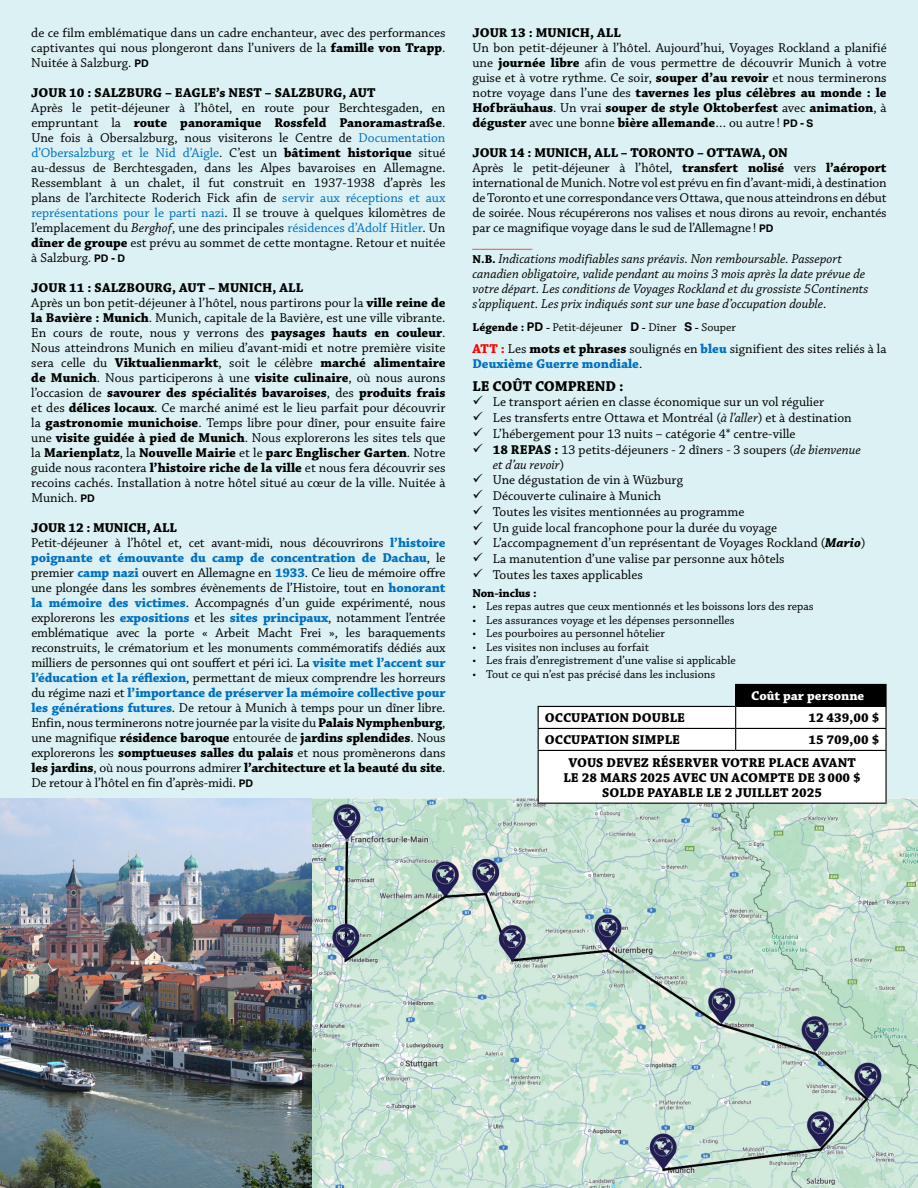
<style>
.page{position:relative;width:918px;height:1188px;background:#fff}
.page>*{position:absolute;margin:0;border:0;box-sizing:border-box;transform-origin:0 0}
.t1{font:700 15px "Chaparral Pro";letter-spacing:-.01em;color:#000}
.t2{font:13.5px/15px "Chaparral Pro";letter-spacing:-.005em;color:#000}
.t3{font:italic 13.5px/15px "Chaparral Pro";color:#000}
.t4{font:700 13.5px/22.8px "Chaparral Pro";color:#000}
.t5{font:700 13.5px "Chaparral Pro";color:#fff}
.t6{font:12px "Chaparral Pro";color:#000}
.t7{font:700 12px "Chaparral Pro";letter-spacing:-.01em;color:#000}
.t8{font:700 12px "Chaparral Pro";color:#f00}
.s1{font-weight:700}
.s2{font-family:"Aktiv Grotesk";font-weight:700;font-size:10.5px}
.s3{color:#0070c0}
.s4{font-style:italic}
.s5{font-weight:700;color:#0070c0}
.s6{font-weight:700;font-style:normal;font-size:12px}
.s7{font-family:"Aktiv Grotesk";font-weight:700}
.s8{font-weight:700;font-size:10.5px}
.s9{font-weight:700;color:#f00}
.s10{font-weight:700;font-style:italic}
</style>
<div class="page">
<div style="left:0;top:0;width:918px;height:935px;background:#dcf1f3"></div>
<img style="left:311px;top:798px;width:607px;height:390px">
<hr style="left:735px;top:684px;width:152px;height:1px;background:#000">
<hr style="left:885px;top:685px;width:2px;height:21px;background:#000">
<hr style="left:736px;top:706px;width:151px;height:1px;background:#000">
<hr style="left:885px;top:707px;width:2px;height:21px;background:#000">
<hr style="left:736px;top:728px;width:151px;height:1px;background:#000">
<svg style="left:538px;top:685px;width:348px;height:118px;background:#e1e3e3"></svg>
<hr style="left:885px;top:729px;width:2px;height:21px;background:#000">
<hr style="left:538px;top:750px;width:198px;height:1px;background:#000">
<hr style="left:538px;top:751px;width:1px;height:52px;background:#000">
<hr style="left:736px;top:750px;width:151px;height:1px;background:#000">
<hr style="left:885px;top:751px;width:2px;height:52px;background:#000">
<hr style="left:538px;top:803px;width:198px;height:1px;background:#000">
<hr style="left:736px;top:803px;width:151px;height:1px;background:#000">
<img style="left:0;top:798px;width:311px;height:390px">
<p class="t2" style="left:31px;top:26px;width:416px;text-align:justify">de ce film emblématique dans un cadre enchanteur, avec des performances captivantes qui nous plongeront dans l’univers de la <span class="s1">famille von Trapp</span>.<br>Nuité e à Salzburg. <span class="s2">PD</span></p>
<p class="t4" style="left:31px;top:82px;width:346px">JOUR 10 : SALZBURG – EAGLE’s NEST – SALZBURG, AUT</p>
<p class="t2" style="left:31px;top:101px;width:416px;text-align:justify">Après le petit-déjeuner à l’hôtel, en route pour Berchtesgaden, en empruntant la <span class="s1">route panoramique Rossfeld Panoramastraße</span>.<br>Une fois à Obersalzburg, nous visiterons le Centre de <span class="s3">Documentation d’Obersalzburg et le Nid d’Aigle</span>. C’est un <span class="s1">bâtiment historique</span> situé au-dessus de Berchtesgaden, dans les Alpes bavaroises en Allemagne.<br>Ressemblant à un chalet, il fut construit en 1937-1938 d’après les plans de l’architecte Roderich Fick afin de <span class="s3">servir aux réceptions et aux représentations pour le parti nazi</span>. Il se trouve à quelques kilomètres de l’emplacement du <span class="s4">Berghof</span>, une des principales <span class="s3">résidences d’Adolf Hitler</span>. Un <span class="s1">dîner de groupe</span> est prévu au sommet de cette montagne. Retour et nuitée à Salzburg. <span class="s2">PD - D</span></p>
<p class="t2" style="left:31px;top:281px;width:416px"><span class="s1">JOUR 11 : SALZBOURG, AUT – MUNICH, ALL<br></span>Après un bon petit-déjeuner à l’hôtel, nous partirons pour la <span class="s1">ville reine de la Bavière : Munich</span>. Munich, capitale de la Bavière, est une ville vibrante.<br>En cours de route, nous y verrons des <span class="s1">paysages hauts en couleur</span>.<br>Nous atteindrons Munich en milieu d’avant-midi et notre première visite sera celle du <span class="s1">Viktualienmarkt</span>, soit le célèbre <span class="s1">marché alimentaire de Munich</span>. Nous participerons à une <span class="s1">visite culinaire</span>, où nous aurons l’occasion de <span class="s1">savourer des spécialités bavaroises</span>, des <span class="s1">produits frais </span>et des <span class="s1">délices locaux</span>. Ce marché animé est le lieu parfait pour dé couvrir la <span class="s1">gastronomie munichoise</span>. Temps libre pour dîner, pour ensuite faire une <span class="s1">visite guidée à pied de Munich</span>. Nous explorerons les sites tels que la <span class="s1">Marienplatz</span>, la <span class="s1">Nouvelle Mairie</span> et le <span class="s1">parc Englischer Garten</span>. Notre guide nous racontera <span class="s1">l’histoire riche de la ville</span> et nous fera dé couvrir ses recoins cachés. Installation à notre hôtel situé au cœur de la ville. Nuitée à Munich. <span class="s2">PD</span></p>
<p class="t2" style="left:31px;top:521px;width:416px"><span class="s1">JOUR 12 : MUNICH, ALL<br></span>Petit-déjeuner à l’hôtel et, cet avant-midi, nous dé couvrirons <span class="s5">l’histoire poignante et émouvante du camp de concentration de Dachau</span>, le premier <span class="s5">camp nazi</span> ouvert en Allemagne en <span class="s5">1933</span>. Ce lieu de mémoire offre une plongée dans les sombres évènements de l’Histoire, tout en <span class="s5">honorant la mémoire des victimes</span>. Accompagnés d’un guide expérimenté, nous explorerons les <span class="s5">expositions</span> et les <span class="s5">sites principaux</span>, notamment l’entré e emblématique avec la porte « Arbeit Macht Frei », les baraquements reconstruits, le crématorium et les monuments commémoratifs dédiés aux milliers de personnes qui ont souffert et péri ici. La <span class="s5">visite met l’accent sur l’éducation et la réflexion</span>, permettant de mieux comprendre les horreurs du régime nazi et <span class="s5">l’importance de préserver la mémoire collective pour les générations futures</span>. De retour à Munich à temps pour un dîner libre.<br>Enfin, nous terminerons notre journé e par la visite du <span class="s1">Palais Nymphenburg</span>, une magnifique <span class="s1">résidence baroque</span> entouré e de <span class="s1">jardins splendides</span>. Nous explorerons les <span class="s1">somptueuses salles du palais</span> et nous promènerons dans <span class="s1">les jardins</span>, où nous pourrons admirer <span class="s1">l’architecture et la beauté du site</span>.<br>De retour à l’hôtel en fin d’après-midi. <span class="s2">PD</span></p>
<p class="t4" style="left:473px;top:22px;width:150px">JOUR 13 : MUNICH, ALL</p>
<p class="t2" style="left:473px;top:41px;width:416px;text-align:justify">Un bon petit-déjeuner à l’hôtel. Aujourd’hui, Voyages Rockland a planifié une <span class="s1">journée libre</span> afin de vous permettre de découvrir Munich à votre guise et à votre rythme. Ce soir, <span class="s1">souper d’au revoir</span> et nous terminerons notre voyage dans l’une des <span class="s1">tavernes les plus célèbres au monde : le Hofbräuhaus</span>. Un vrai <span class="s1">souper de style Oktoberfest</span> avec <span class="s1">animation</span>, à <span class="s1">déguster</span> avec une bonne <span class="s1">bière allemande</span>… ou autre ! <span class="s2">PD - S</span></p>
<p class="t2" style="left:472px;top:146px;width:416px"><span class="s1">JOUR 14 : MUNICH, ALL – TORONTO – OTTAWA, ON<br></span>Après le petit-déjeuner à l’hôtel, <span class="s1">transfert nolisé</span> vers <span class="s1">l’aéroport </span>international de Munich. Notre vol est prévu en fin d’avant-midi, à destination de Toronto et une correspondance vers Ottawa, que nous atteindrons en début de soirée. Nous récupérerons nos valises et nous dirons au revoir, enchantés par ce magnifique voyage dans le sud de l’Allemagne! <span class="s2">PD</span></p>
<p class="t8" style="left:472px;top:237px;width:61px">__________</p>
<p class="t3" style="left:472px;top:252px;width:398px"><span class="s6">N.B.</span> Indications modifiables sans préavis. Non remboursable. Passeport canadien obligatoire, valide pendant au moins 3 mois après la date prévue de votre départ. Les conditions de Voyages Rockland et du grossiste 5Continents s’appliquent. Les prix indiqués sont sur une base d’occupation double.</p>
<p class="t6" style="left:472px;top:321px;width:265px"><span class="s1">Légende :</span> <span class="s7">PD</span> <span class="s8">-</span> Petit-déjeuner <span class="s7">D</span> <span class="s8">-</span> Dîner <span class="s7">S</span> <span class="s8">-</span> Souper</p>
<p class="t2" style="left:472px;top:342px;width:416px"><span class="s9">ATT :</span> Les <span class="s1">mots et phrases</span> soulignés en <span class="s5">bleu</span> signifient des sites reliés à la<br><span class="s5">Deuxième Guerre mondiale</span>.</p>
<p class="t1" style="left:472px;top:377px;width:153px">LE COÛT COMPREND :</p>
<p class="t2" style="left:472px;top:395px;width:353px">✓ Le transport aérien en classe économique sur un vol régulier</p>
<p class="t2" style="left:472px;top:411px;width:381px">✓ Les transferts entre Ottawa et Montréal (<span class="s4">à l’aller</span>) et à destination</p>
<p class="t2" style="left:472px;top:427px;width:325px">✓ L’hébergement pour 13 nuits – catégorie 4* centre-ville</p>
<p class="t2" style="left:493px;top:442px;width:370px;text-indent:-20px">✓ <span class="s1">18 REPAS :</span> 13 petits-déjeuners - 2 dîners - 3 soupers (<span class="s4">de bienvenue et d’au revoir</span>)</p>
<p class="t2" style="left:472px;top:473px;width:212px">✓ Une dégustation de vin à Wüzburg</p>
<p class="t2" style="left:472px;top:489px;width:190px">✓ Découverte culinaire à Munich</p>
<p class="t2" style="left:472px;top:505px;width:273px">✓ Toutes les visites mentionnées au programme</p>
<p class="t2" style="left:472px;top:520px;width:306px">✓ Un guide local francophone pour la durée du voyage</p>
<p class="t2" style="left:472px;top:536px;width:394px">✓ L’accompagnement d’un représentant de Voyages Rockland (<span class="s10">Mario</span>)</p>
<p class="t2" style="left:472px;top:552px;width:314px">✓ La manutention d’une valise par personne aux hôtels</p>
<p class="t2" style="left:472px;top:568px;width:172px">✓ Toutes les taxes applicables</p>
<p class="t7" style="left:472px;top:586px;width:66px">Non-inclus :</p>
<p class="t6" style="left:472px;top:600px;width:343px">• Les repas autres que ceux mentionnés et les boissons lors des repas</p>
<p class="t6" style="left:472px;top:613px;width:264px">• Les assurances voyage et les dépenses personnelles</p>
<p class="t6" style="left:472px;top:627px;width:194px">• Les pourboires au personnel hôtelier</p>
<p class="t6" style="left:472px;top:640px;width:178px">• Les visites non incluses au forfait</p>
<p class="t6" style="left:472px;top:654px;width:265px">• Les frais d’enregistrement d’une valise si applicable</p>
<p class="t6" style="left:472px;top:667px;width:244px">• Tout ce qui n’est pas précisé dans les inclusions</p>
<p class="t5" style="left:751px;top:688px;width:115px">Coût par personne</p>
<p class="t4" style="left:545px;top:707px;width:142px">OCCUPATION DOUBLE</p>
<p class="t4" style="left:808px;top:707px;width:72px">12 439,00 $</p>
<p class="t4" style="left:545px;top:729px;width:137px">OCCUPATION SIMPLE</p>
<p class="t4" style="left:568px;top:729px;width:312px;text-indent:240px">15 709,00 $<br>VOUS DEVEZ RÉSERVER VOTRE PLACE AVANT</p>
<p class="t4" style="left:563px;top:771px;width:299px;line-height:15px;text-align:center">LE 28 MARS 2025 AVEC UN ACOMPTE DE 3000 $<br>SOLDE PAYABLE LE 2 JUILLET 2025</p>
</div>
